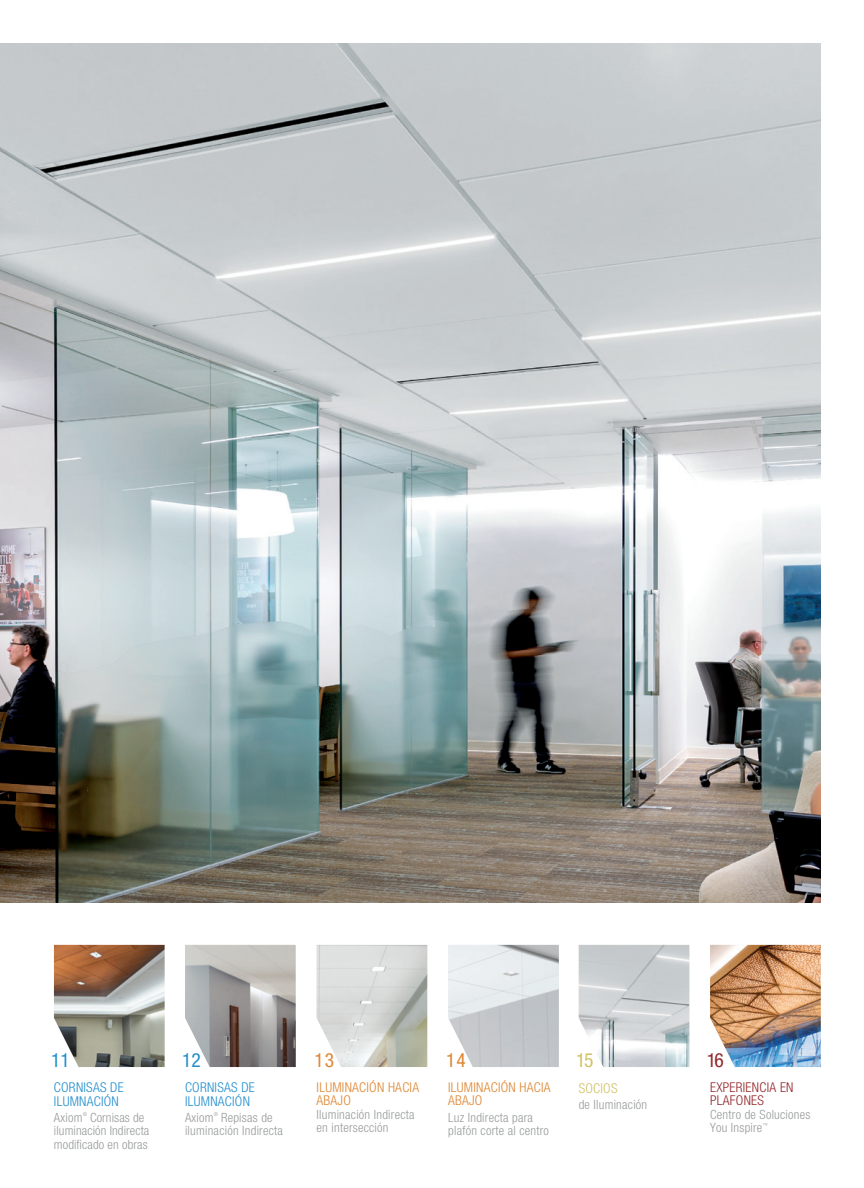
<style>
.page{position:relative;width:864px;height:1188px;background:#fff}
.page>*{position:absolute;margin:0;border:0;box-sizing:border-box;transform-origin:0 0}
.bullet_copy_text{font:condensed 19.5px "Helvetica Neue LT Std";color:#228ecd}
.bullet_copy_text-2{font:condensed 19.5px "Helvetica Neue LT Std";color:#dd8632}
.bullet_copy_text-3{font:condensed 19.5px "Helvetica Neue LT Std";color:#d0c164}
.bullet_copy_text-4{font:condensed 19.5px "Helvetica Neue LT Std";color:#93262b}
.t1{font:300 condensed 13.5px/13.5px "Helvetica Neue LT Std";letter-spacing:.02em;color:#dd8632}
.t2{font:300 condensed 13.5px/13.5px "Helvetica Neue LT Std";letter-spacing:.02em;color:#228ecd}
.t3{font:300 condensed 13.5px/13.5px "Helvetica Neue LT Std";letter-spacing:.02em;color:#93262b}
.t4{font:300 condensed 13.5px "Helvetica Neue LT Std";letter-spacing:.02em;color:#d0c164}
.t5{font:300 condensed 12.75px/13.5px "Helvetica Neue LT Std";letter-spacing:.02em;color:#989a9b}
.t6{font:300 condensed 5.4px "Helvetica Neue LT Std";color:#989a9b}
</style>
<div class="page">
<img style="left:0;top:43px;width:821px;height:860px">
<img style="left:579px;top:945px;width:110px;height:122px">
<img style="left:710px;top:945px;width:111px;height:122px">
<img style="left:54px;top:945px;width:111px;height:122px">
<img style="left:317px;top:945px;width:110px;height:122px">
<img style="left:185px;top:945px;width:111px;height:122px">
<img style="left:448px;top:945px;width:111px;height:122px">
<p class="bullet_copy_text" style="left:51px;top:1049px;width:20px">11</p>
<p class="t2" style="left:54px;top:1080px;width:71px">CORNISAS DE<br>ILUMNACIÓN</p>
<p class="t5" style="left:54px;top:1110px;width:30px">Axiom</p>
<p class="t6" style="left:83px;top:1111px;width:6px">®</p>
<p class="t5" style="left:54px;top:1110px;width:97px;text-indent:36px">Cornisas de iluminación Indirecta modificado en obras</p>
<p class="bullet_copy_text" style="left:182px;top:1049px;width:20px">12</p>
<p class="t2" style="left:185px;top:1080px;width:71px">CORNISAS DE<br>ILUMNACIÓN</p>
<p class="t5" style="left:185px;top:1110px;width:30px">Axiom</p>
<p class="t6" style="left:214px;top:1111px;width:6px">®</p>
<p class="t5" style="left:185px;top:1110px;width:100px;text-indent:36px">Repisas de iluminación Indirecta</p>
<p class="bullet_copy_text-2" style="left:315px;top:1049px;width:21px">13</p>
<p class="t1" style="left:317px;top:1080px;width:104px">ILUMINACIÓN HACIA<br>ABAJO</p>
<p class="t5" style="left:317px;top:1108px;width:100px">Iluminación Indirecta en intersección</p>
<p class="bullet_copy_text-2" style="left:446px;top:1049px;width:21px">14</p>
<p class="t1" style="left:448px;top:1080px;width:104px">ILUMINACIÓN HACIA<br>ABAJO</p>
<p class="t5" style="left:448px;top:1110px;width:102px">Luz Indirecta para plafón corte al centro</p>
<p class="bullet_copy_text-3" style="left:576px;top:1049px;width:19px">15</p>
<p class="bullet_copy_text-4" style="left:707px;top:1049px;width:19px">16</p>
<p class="t3" style="left:710px;top:1080px;width:85px">EXPERIENCIA EN<br>PLAFONES</p>
<p class="t5" style="left:710px;top:1108px;width:102px">Centro de Soluciones<br>You Inspire</p>
<p class="t4" style="left:579px;top:1080px;width:40px">SOCIOS</p>
<p class="t5" style="left:579px;top:1097px;width:70px">de Iluminación</p>
<p class="t6" style="left:763px;top:1122px;width:7px">™</p>
</div>
